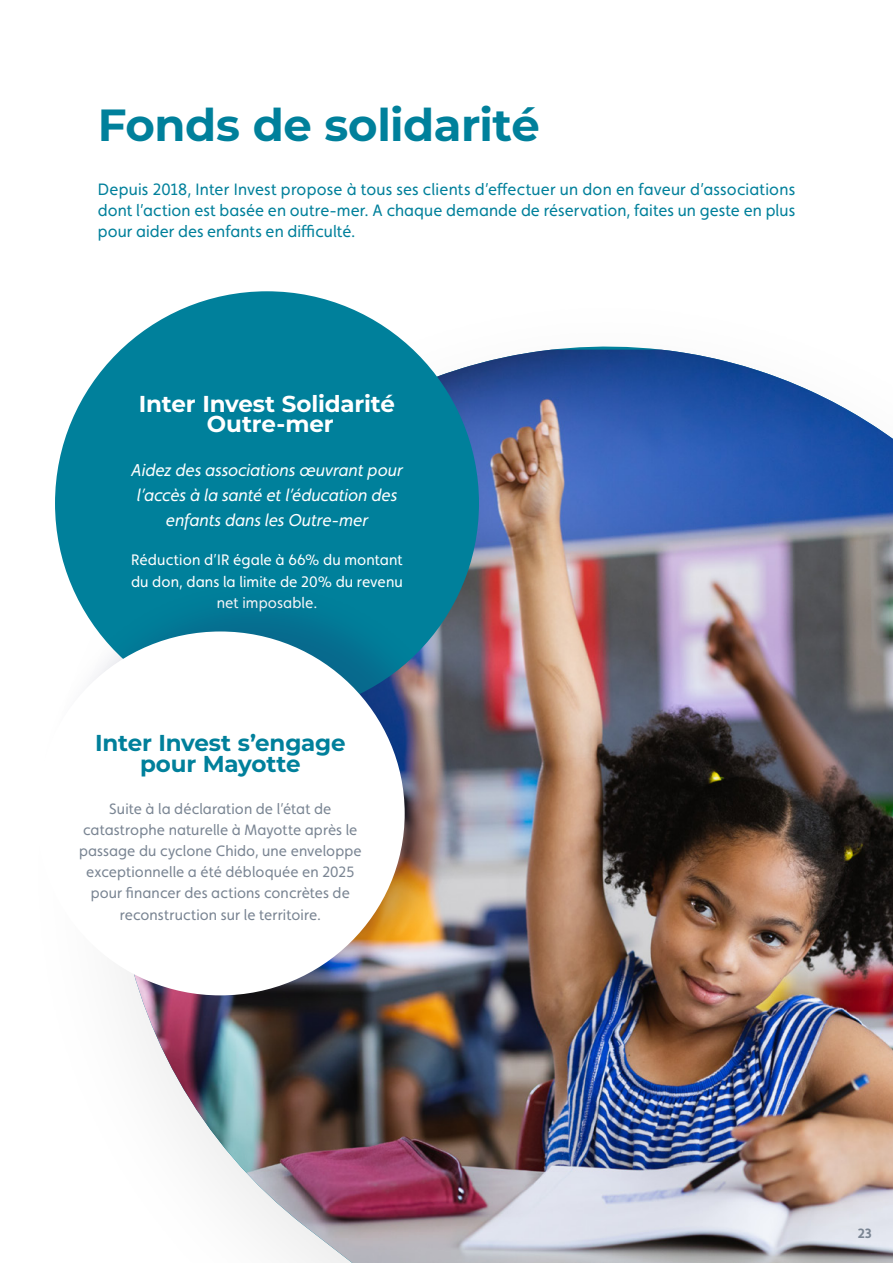
<style>
.page{position:relative;width:893px;height:1263px;background:#fff}
.page>*{position:absolute;margin:0;border:0;box-sizing:border-box;transform-origin:0 0}
.t1{font:700 45px "Montserrat";letter-spacing:-.01em;color:#00809b}
.t2{font:700 22.95px/20.4px "Montserrat";letter-spacing:-.005em;color:#fff;text-align:center}
.t3{font:700 22.95px/20.4px "Montserrat";letter-spacing:-.005em;color:#00809b;text-align:center}
.t4{font:italic 17.1px/25.2px "Faricy New";color:#fff;text-align:center}
.t5{font:16.5px/21px "Faricy New";letter-spacing:.005em;color:#00809b;text-align:justify}
.t6{font:15.3px/21.3px "Faricy New";letter-spacing:.005em;color:#fff;text-align:center}
.t7{font:15px/21.1px "Faricy New";letter-spacing:.005em;color:#7a8593;text-align:center}
.t8{font:700 13.5px "Faricy New";color:#7a8593}
</style>
<div class="page">
<img style="left:55px;top:350px;width:838px;height:913px">
<div style="left:55px;top:291px;width:424px;height:424px;background:#00809b;border-radius:50%"></div>
<div style="left:38px;top:581px;width:434px;height:430px;background:#1f2864;opacity:.26"></div>
<div style="left:36px;top:631px;width:369px;height:364px;background:#fff;border-radius:50%"></div>
<h1 class="t1" style="left:98px;top:93px;width:443px">Fonds de solidarité</h1>
<p class="t5" style="left:98px;top:178px;width:699px">Depuis 2018, Inter Invest propose à tous ses clients d’effectuer un don en faveur d’associations dont l’action est basée en outre-mer. A chaque demande de réservation, faites un geste en plus pour aider des enfants en difficulté.</p>
<h2 class="t2" style="left:139px;top:392px;width:258px">Inter Invest Solidarité<br>Outre-mer</h2>
<p class="t4" style="left:131px;top:457px;width:273px">Aidez des associations œuvrant pour l’accès à la santé et l’éducation des enfants dans les Outre-mer</p>
<p class="t6" style="left:131px;top:549px;width:273px">Réduction d’IR égale à 66% du montant du don, dans la limite de 20% du revenu net imposable.</p>
<h2 class="t3" style="left:95px;top:732px;width:252px">Inter Invest s’engage pour Mayotte</h2>
<p class="t7" style="left:79px;top:798px;width:284px">Suite à la déclaration de l’état de catastrophe naturelle à Mayotte après le passage du cyclone Chido, une enveloppe exceptionnelle a été débloquée en 2025 pour financer des actions concrètes de reconstruction sur le territoire.</p>
<p class="t8" style="left:858px;top:1225px;width:16px">23</p>
</div>
